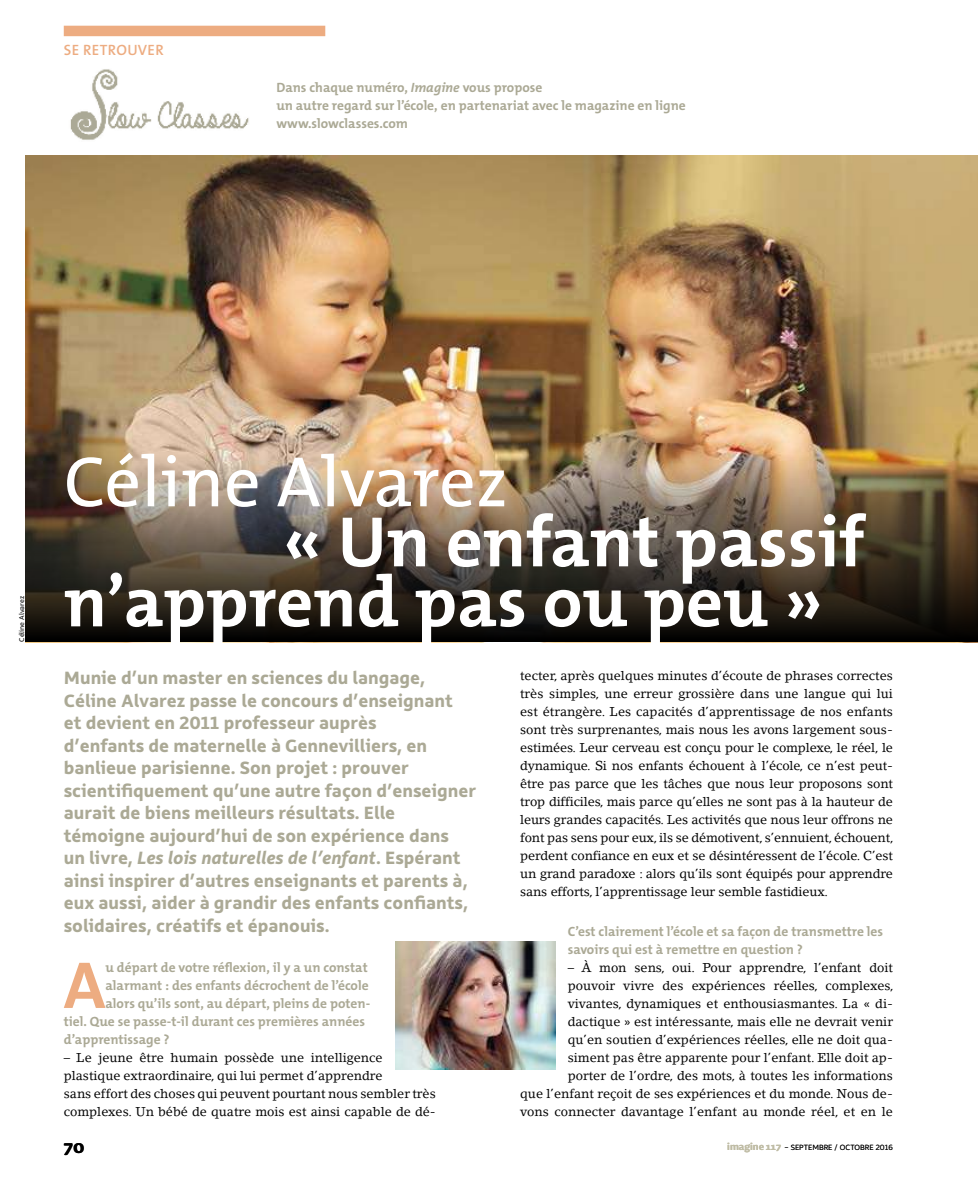
<style>
.page{position:relative;width:978px;height:1191px;background:#fff}
.page>*{position:absolute;margin:0;border:0;box-sizing:border-box;transform-origin:0 0}
.t1{font:700 72px/60px "The Mix B W7";color:#fff}
.t2{font:72px "The Mix B W5 Plain";color:#fff}
.t3{font:700 66.9px "The Mix B W7";color:#edac81}
.t4{font:700 21px "FS Pimlico";color:#000}
.t5{font:700 19.5px/22.5px "Rehn";color:#aba995}
.t6{font:600 15px "The Mix B W6";letter-spacing:.025em;color:#edac81}
.t7{font:700 13.5px/18px "The Mix B W7";color:#aba995}
.t8{font:12.75px/18px "Lino Letter";color:#000}
.t9{font:700 11.25px "FS Pimlico";color:#c0bda6}
.t10{font:300 8.25px "Rehn";color:#000}
.t11{font:7.5px "Rehn";color:#000}
.s1{font-style:italic}
.s2{font-family:"Rehn";font-weight:300;font-size:8.25px;color:#000}
</style>
<div class="page">
<img style="left:26px;top:155px;width:952px;height:487px">
<img style="left:26px;top:423px;width:952px;height:218px">
<img style="left:70px;top:69px;width:179px;height:71px">
<div style="left:64px;top:26px;width:261px;height:10px;background:#edac81"></div>
<img style="left:395px;top:941px;width:160px;height:128px">
<p class="t6" style="left:64px;top:41px;width:101px">SE RETROUVER</p>
<p class="t7" style="left:276px;top:79px;width:411px">Dans chaque numéro, <span class="s1">Imagine</span> vous propose<br>un autre regard sur l’école, en partenariat avec le magazine en ligne www.slowclasses.com</p>
<p class="t11" style="left:17px;top:642px;width:47px;rotate:-90deg">Céline Alvarez</p>
<h1 class="t2" style="left:64px;top:436px;width:446px">Céline Alvarez</h1>
<h1 class="t1" style="left:64px;top:512px;width:802px;text-indent:220px">« Un enfant passif n’apprend pas ou peu »</h1>
<p class="t5" style="left:64px;top:666px;width:414px">Munie d’un master en sciences du langage, Céline Alvarez passe le concours d’enseignant<br>et devient en 2011 professeur auprès<br>d’enfants de maternelle à Gennevilliers, en banlieue parisienne. Son projet : prouver scientifiquement qu’une autre façon d’enseigner aurait de biens meilleurs résultats. Elle témoigne aujourd’hui de son expérience dans<br>un livre, <span class="s1">Les lois naturelles de l’enfant</span>. Espérant ainsi inspirer d’autres enseignants et parents à, eux aussi, aider à grandir des enfants confiants, solidaires, créatifs et épanouis.</p>
<p class="t8" style="left:520px;top:666px;width:375px;text-align:justify">tecter, après quelques minutes d’écoute de phrases correctes très simples, une erreur grossière dans une langue qui lui est étrangère. Les capacités d’apprentissage de nos enfants sont très surprenantes, mais nous les avons largement sous&shy;estimées. Leur cerveau est conçu pour le complexe, le réel, le dynamique. Si nos enfants échouent à l’école, ce n’est peut&shy;être pas parce que les tâches que nous leur proposons sont trop difficiles, mais parce qu’elles ne sont pas à la hauteur de leurs grandes capacités. Les activités que nous leur offrons ne font pas sens pour eux, ils se démotivent, s’ennuient, échouent, perdent confiance en eux et se désintéressent de l’école. C’est un grand paradoxe : alors qu’ils sont équipés pour apprendre sans efforts, l’apprentissage leur semble fastidieux.</p>
<p class="t7" style="left:568px;top:923px;width:317px">C’est clairement l’école et sa façon de transmettre les savoirs qui est à remettre en question ?</p>
<p class="t8" style="left:520px;top:958px;width:375px;text-align:right">– À mon sens, oui. Pour apprendre, l’enfant doit pouvoir vivre des expériences réelles, complexes, vivantes, dynamiques et enthousiasmantes. La « di&shy;dactique » est intéressante, mais elle ne devrait venir<br>qu’en soutien d’expériences réelles, elle ne doit qua-<br>siment pas être apparente pour l’enfant. Elle doit ap-<br>porter de l’ordre, des mots, à toutes les informations<br>que l’enfant reçoit de ses expériences et du monde. Nous de&shy;vons connecter davantage l’enfant au monde réel, et en le</p>
<h2 class="t3" style="left:64px;top:942px;width:43px">A</h2>
<p class="t7" style="left:106px;top:958px;width:264px">u départ de votre réflexion, il y a un constat</p>
<p class="t7" style="left:106px;top:976px;width:265px">alarmant : des enfants décrochent de l’école</p>
<p class="t7" style="left:106px;top:994px;width:266px">alors qu’ils sont, au départ, pleins de poten-</p>
<p class="t7" style="left:64px;top:1012px;width:303px">tiel. Que se passe-t-il durant ces premières années</p>
<p class="t7" style="left:64px;top:1030px;width:107px">d’apprentissage ?</p>
<p class="t8" style="left:64px;top:1048px;width:374px">– Le jeune être humain possède une intelligence plastique extraordinaire, qui lui permet d’apprendre<br>sans effort des choses qui peuvent pourtant nous sembler très complexes. Un bébé de quatre mois est ainsi capable de dé-</p>
<h3 class="t4" style="left:64px;top:1130px;width:22px">70</h3>
<p class="t9" style="left:727px;top:1138px;width:69px">imagine 117 <span class="s2">- S</span></p>
<p class="t10" style="left:795px;top:1142px;width:99px">EPTEMBRE / OCTOBRE 2016</p>
</div>
